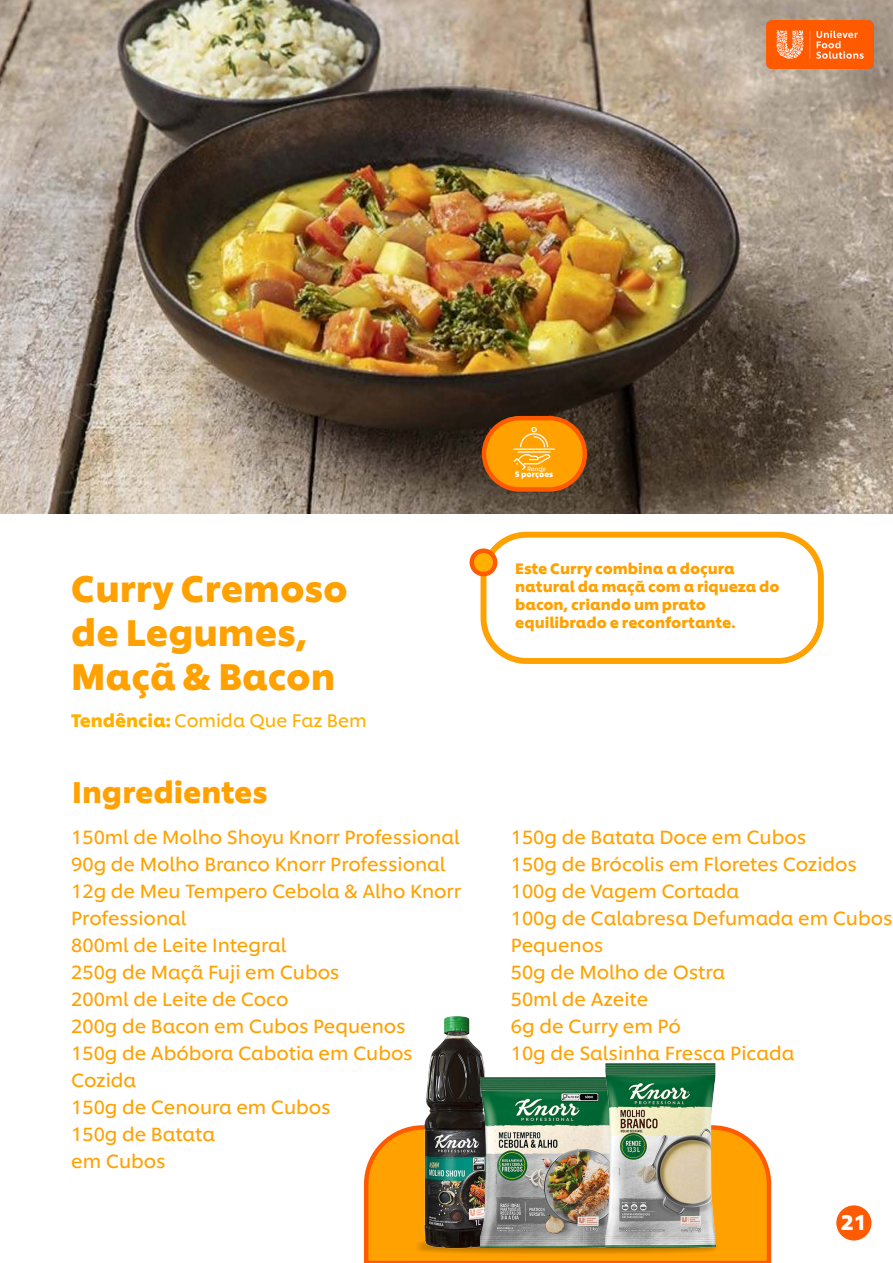
<style>
.page{position:relative;width:893px;height:1263px;background:#fff}
.page>*{position:absolute;margin:0;border:0;box-sizing:border-box;transform-origin:0 0}
.t1{font:700 36.6px/44px "Unilever Shilling";color:#ffa100}
.t2{font:700 29.7px "Unilever Shilling";color:#ffa100}
.t3{font:700 21px "Unilever Shilling";color:#fff}
.t4{font:18.9px/27px "Unilever Shilling";color:#ffa100}
.t5{font:18px "Unilever Shilling";color:#ffb000}
.t6{font:700 15px/18px "Unilever Shilling";color:#ffa100}
.t7{font:700 7.95px "Unilever Shilling";color:#fff}
.t8{font:italic 6.15px "Unilever Shilling";color:#fff}
.s1{font-weight:700}
</style>
<div class="page">
<img style="left:424px;top:531px;width:448px;height:710px">
<img style="left:0;top:0;width:893px;height:514px">
<div style="left:481px;top:532px;width:343px;height:132px;border:6px solid #ffa100;border-radius:43px"></div>
<svg style="left:364px;top:1123px;width:409px;height:140px;background:#d18d27"></svg>
<img style="left:416px;top:1239px;width:303px;height:15px">
<svg style="left:472px;top:551px;width:23px;height:23px"></svg>
<div style="left:470px;top:548px;width:27px;height:28px;border:4px solid #ff5a00;border-radius:50%"></div>
<div style="left:484px;top:418px;width:101px;height:71px;background:#ffa100;border-radius:36px"></div>
<div style="left:482px;top:416px;width:105px;height:76px;border:4px solid #ff5a00;border-radius:36px"></div>
<img style="left:514px;top:428px;width:40px;height:42px">
<img style="left:480px;top:1077px;width:126px;height:170px">
<img style="left:606px;top:1063px;width:109px;height:184px">
<div style="left:836px;top:1205px;width:35px;height:35px;background:#ff5a04;border-radius:50%"></div>
<img style="left:767px;top:21px;width:106px;height:48px">
<h1 class="t1" style="left:71px;top:563px;width:278px">Curry Cremoso de Legumes,<br>Maçã &amp; Bacon</h1>
<p class="t5" style="left:71px;top:707px;width:297px"><span class="s1">Tendência:</span> Comida Que Faz Bem</p>
<h2 class="t2" style="left:72px;top:769px;width:197px">Ingredientes</h2>
<p class="t8" style="left:527px;top:464px;width:20px">Rende</p>
<p class="t7" style="left:515px;top:468px;width:40px">5 porções</p>
<p class="t6" style="left:515px;top:558px;width:266px">Este Curry combina a doçura natural da maçã com a riqueza do bacon, criando um prato equilibrado e reconfortante.</p>
<p class="t4" style="left:71px;top:822px;width:391px">150ml de Molho Shoyu Knorr Professional<br>90g de Molho Branco Knorr Professional<br>12g de Meu Tempero Cebola &amp; Alho Knorr<br>Professional<br>800ml de Leite Integral<br>250g de Maçã Fuji em Cubos<br>200ml de Leite de Coco<br>200g de Bacon em Cubos Pequenos<br>150g de Abóbora Cabotia em Cubos<br>Cozida<br>150g de Cenoura em Cubos<br>150g de Batata<br>em Cubos</p>
<p class="t4" style="left:511px;top:822px;width:383px">150g de Batata Doce em Cubos<br>150g de Brócolis em Floretes Cozidos<br>100g de Vagem Cortada<br>100g de Calabresa Defumada em Cubos<br>Pequenos<br>50g de Molho de Ostra<br>50ml de Azeite<br>6g de Curry em Pó<br>10g de Salsinha Fresca Picada</p>
<p class="t3" style="left:841px;top:1206px;width:27px">21</p>
</div>
